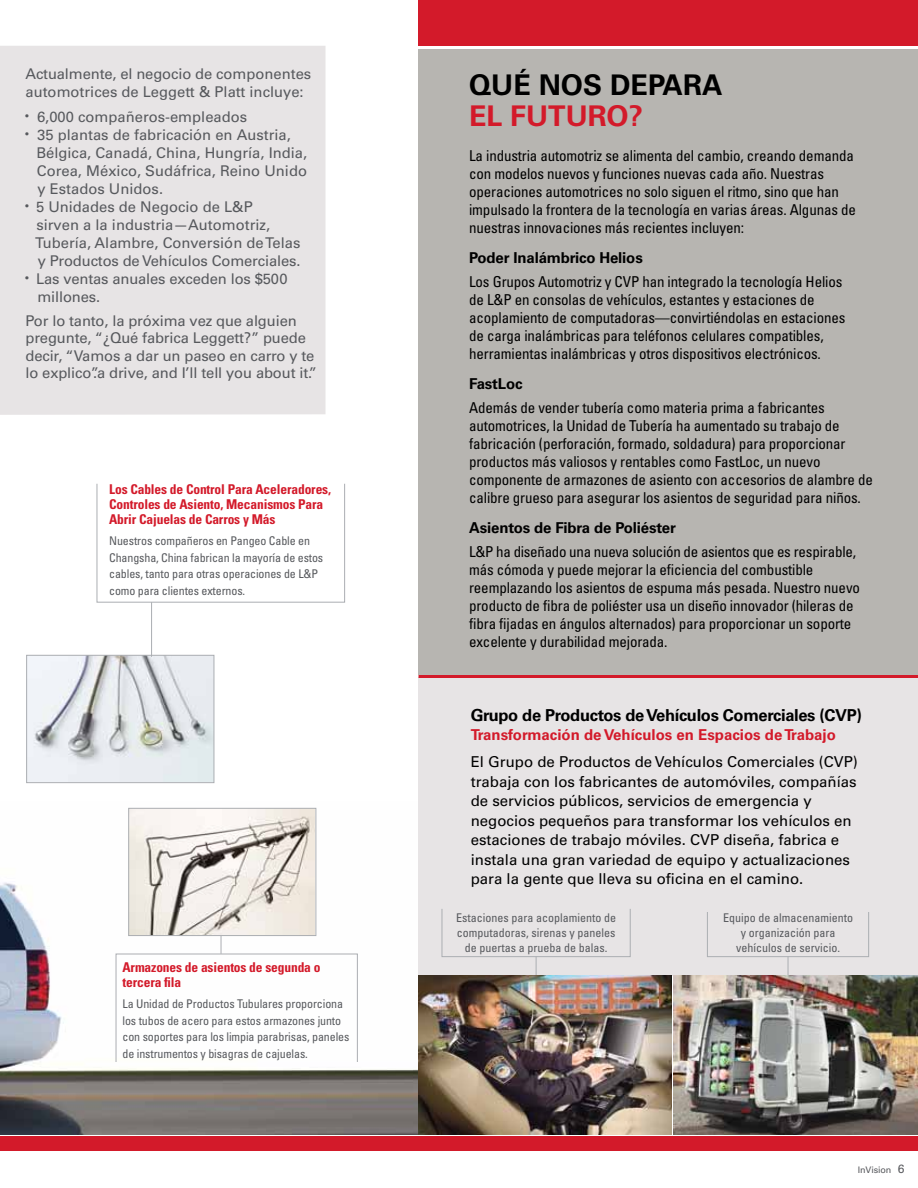
<style>
.page{position:relative;width:918px;height:1188px;background:#fff}
.page>*{position:absolute;margin:0;border:0;box-sizing:border-box;transform-origin:0 0}
.t1{font:700 28.5px "Univers";color:#000}
.t2{font:700 28.5px "Univers";color:#d31a2a}
.t3{font:700 16.5px "Univers";letter-spacing:-.02em;color:#000}
.t4{font:condensed 15px/18px "Univers";letter-spacing:-.01em;color:#000}
.t5{font:15px/19.5px "Univers";color:#000}
.t6{font:700 15px "Univers";letter-spacing:-.01em;color:#000}
.t7{font:700 15px "Univers";color:#d31a2a}
.t8{font:14.85px/18px "Univers";color:#57595d}
.t9{font:700 condensed 13.5px/15px "Univers";letter-spacing:-.01em;color:#d31a2a}
.t10{font:condensed 12px/16.5px "Univers";letter-spacing:-.01em;color:#57595d}
.t11{font:9px "Univers";letter-spacing:-.01em;color:#57595d}
.s1{font-size:12px}
</style>
<div class="page">
<img style="left:0;top:807px;width:419px;height:328px">
<div style="left:418px;top:50px;width:500px;height:625px;background:#b7b5b1"></div>
<div style="left:418px;top:677px;width:500px;height:299px;background:#e7e4e5"></div>
<svg style="left:221px;top:936px;width:1px;height:18px"></svg>
<div style="left:0;top:46px;width:326px;height:369px;background:#e7e4e5"></div>
<div style="left:0;top:1137px;width:918px;height:14px;background:#d31a2a"></div>
<div style="left:418px;top:0;width:500px;height:46px;background:#d31a2a"></div>
<img style="left:28px;top:657px;width:184px;height:124px">
<div style="left:26px;top:655px;width:188px;height:128px;border:1px solid #abaeb2"></div>
<img style="left:130px;top:810px;width:184px;height:124px">
<div style="left:128px;top:808px;width:188px;height:128px;border:1px solid #abaeb2"></div>
<div style="left:97px;top:483px;width:248px;height:120px;border:1px solid #abaeb2"></div>
<hr style="left:151px;top:602px;width:1px;height:55px;background:#abaeb2">
<div style="left:116px;top:954px;width:242px;height:108px;border:1px solid #abaeb2"></div>
<hr style="left:418px;top:675px;width:500px;height:3px;background:#d31a2a">
<div style="left:442px;top:908px;width:189px;height:49px;border:1px solid #abaeb2"></div>
<svg style="left:536px;top:956px;width:1px;height:20px"></svg>
<div style="left:707px;top:912px;width:162px;height:45px;border:1px solid #abaeb2"></div>
<svg style="left:788px;top:957px;width:1px;height:19px"></svg>
<img style="left:419px;top:976px;width:253px;height:159px">
<img style="left:674px;top:976px;width:244px;height:159px">
<p class="t8" style="left:26px;top:64px;width:287px">Actualmente, el negocio de componentes automotrices de Leggett &amp; Platt incluye:</p>
<p class="t8" style="left:26px;top:108px;width:223px"><sup>•</sup> 6,000 compañeros-empleados</p>
<p class="t8" style="left:36px;top:126px;width:272px;text-indent:-11px"><sup>•</sup> 35 plantas de fabricación en Austria, Bélgica, Canadá, China, Hungría, India, Corea, México, Sudáfrica, Reino Unido y Estados Unidos.</p>
<p class="t8" style="left:35px;top:198px;width:267px;text-indent:-10px"><sup>•</sup> 5 Unidades de Negocio de L&amp;P<br>sirven a la industria—Automotriz, Tubería, Alambre, Conversión de Telas y Productos de Vehículos Comerciales.</p>
<p class="t8" style="left:37px;top:270px;width:252px;text-indent:-12px"><sup>•</sup> Las ventas anuales exceden los $500 millones.</p>
<p class="t8" style="left:25px;top:312px;width:293px;line-height:17.2px">Por lo tanto, la próxima vez que alguien pregunte, “¿Qué fabrica Leggett?” puede decir, “Vamos a dar un paseo en carro y te lo explico”.a drive, and I’ll tell you about it.”</p>
<p class="t9" style="left:109px;top:482px;width:223px">Los Cables de Control Para Aceleradores,<br>Controles de Asiento, Mecanismos Para<br>Abrir Cajuelas de Carros y Más</p>
<p class="t10" style="left:109px;top:533px;width:216px">Nuestros compañeros en Pangeo Cable en Changsha, China fabrican la mayoría de estos cables, tanto para otras operaciones de L&amp;P como para clientes externos.</p>
<p class="t9" style="left:123px;top:960px;width:200px">Armazones de asientos de segunda o tercera fila</p>
<p class="t10" style="left:123px;top:996px;width:228px">La Unidad de Productos Tubulares proporciona los tubos de acero para estos armazones junto con soportes para los limpia parabrisas, paneles de instrumentos y bisagras de cajuelas.</p>
<h1 class="t1" style="left:469px;top:68px;width:255px">QUÉ NOS DEPARA</h1>
<h1 class="t2" style="left:469px;top:100px;width:175px">EL FUTURO?</h1>
<p class="t4" style="left:469px;top:147px;width:388px">La industria automotriz se alimenta del cambio, creando demanda con modelos nuevos y funciones nuevas cada año. Nuestras operaciones automotrices no solo siguen el ritmo, sino que han impulsado la frontera de la tecnología en varias áreas. Algunas de nuestras innovaciones más recientes incluyen:</p>
<p class="t6" style="left:469px;top:249px;width:175px">Poder Inalámbrico Helios</p>
<p class="t4" style="left:469px;top:273px;width:378px">Los Grupos Automotriz y CVP han integrado la tecnología Helios de L&amp;P en consolas de vehículos, estantes y estaciones de acoplamiento de computadoras—convirtiéndolas en estaciones de carga inalámbricas para teléfonos celulares compatibles, herramientas inalámbricas y otros dispositivos electrónicos.</p>
<p class="t6" style="left:469px;top:375px;width:55px">FastLoc</p>
<p class="t4" style="left:469px;top:399px;width:405px">Además de vender tubería como materia prima a fabricantes automotrices, la Unidad de Tubería ha aumentado su trabajo de fabricación (perforación, formado, soldadura) para proporcionar productos más valiosos y rentables como FastLoc, un nuevo componente de armazones de asiento con accesorios de alambre de calibre grueso para asegurar los asientos de seguridad para niños.</p>
<p class="t6" style="left:469px;top:519px;width:208px">Asientos de Fibra de Poliéster</p>
<p class="t4" style="left:469px;top:543px;width:392px">L&amp;P ha diseñado una nueva solución de asientos que es respirable, más cómoda y puede mejorar la eficiencia del combustible reemplazando los asientos de espuma más pesada. Nuestro nuevo producto de fibra de poliéster usa un diseño innovador (hileras de fibra fijadas en ángulos alternados) para proporcionar un soporte excelente y durabilidad mejorada.</p>
<p class="t3" style="left:471px;top:705px;width:393px">Grupo de Productos de Vehículos Comerciales (CVP)</p>
<p class="t7" style="left:471px;top:726px;width:367px">Transformación de Vehículos en Espacios de Trabajo</p>
<p class="t5" style="left:471px;top:752px;width:389px">El Grupo de Productos de Vehículos Comerciales (CVP) trabaja con los fabricantes de automóviles, compañías de servicios públicos, servicios de emergencia y negocios pequeños para transformar los vehículos en estaciones de trabajo móviles. CVP diseña, fabrica e instala una gran variedad de equipo y actualizaciones para la gente que lleva su oficina en el camino.</p>
<p class="t10" style="left:723px;top:910px;width:131px;line-height:15px;text-align:center">Equipo de almacenamiento y organización para vehículos de servicio.</p>
<p class="t10" style="left:456px;top:910px;width:161px;line-height:15px;text-align:center">Estaciones para acoplamiento de computadoras, sirenas y paneles de puertas a prueba de balas.</p>
<p class="t11" style="left:858px;top:1165px;width:48px">InVision <span class="s1">6</span></p>
</div>
